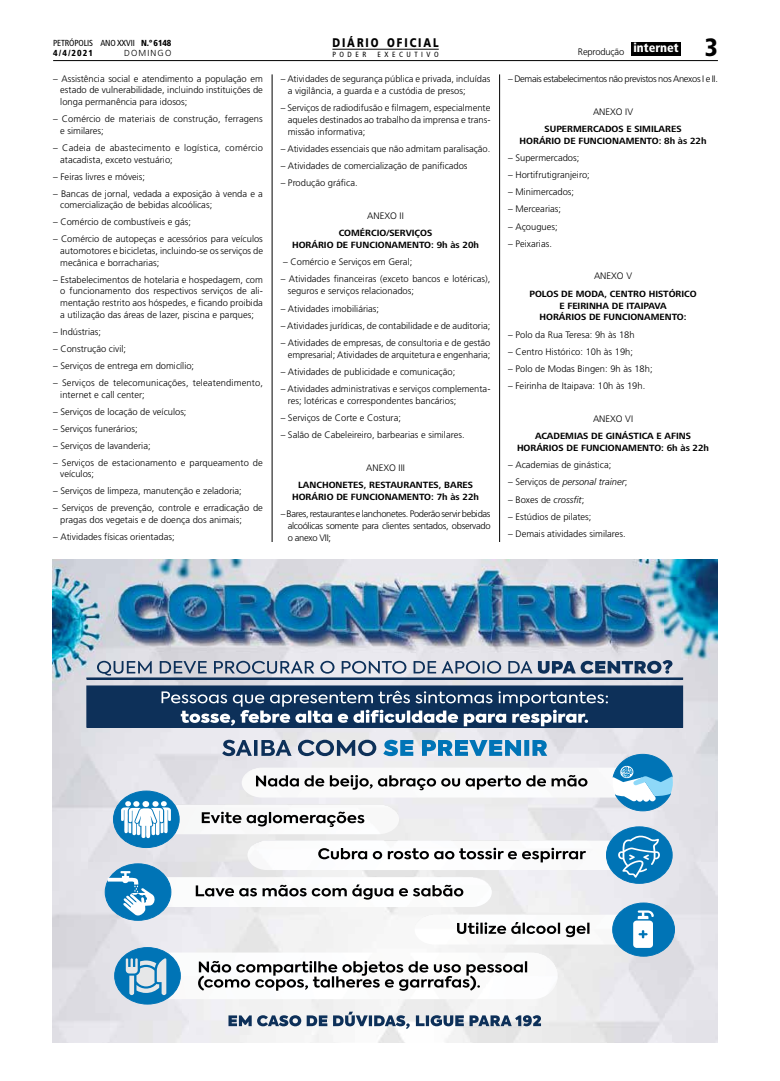
<style>
.page{position:relative;width:780px;height:1081px;background:#fff}
.page>*{position:absolute;margin:0;border:0;box-sizing:border-box;transform-origin:0 0}
.t1{font:900 condensed 25px "Frutiger";color:#000}
.t2{font:900 12.5px "Frutiger";letter-spacing:.19em;color:#000;scale:.8 1}
.t3{font:300 9.38px/11.8px "Frutiger";color:#000}
.t4{font:700 9.38px/11.9px "Frutiger Next LT";color:#000;text-align:center}
.t5{font:300 9.38px/11.8px "Frutiger";letter-spacing:.025em;color:#000}
.t6{font:300 9.38px "Frutiger";letter-spacing:-.035em;color:#000}
.t7{font:italic 300 9.38px "Frutiger";color:#000}
.t8{font:300 9.38px "Frutiger";letter-spacing:-.02em;color:#000}
.t9{font:condensed 8.75px "Frutiger";letter-spacing:-.015em;color:#000}
.t10{font:900 condensed 8.75px "Frutiger";color:#000}
.t11{font:300 8.75px "Frutiger";color:#000}
.t12{font:condensed 7.5px "Frutiger";letter-spacing:.465em;color:#000}
.s1{font-weight:900}
.s2{font-style:normal}
.s3{font-style:italic}
</style>
<div class="page">
<hr style="left:499px;top:74px;width:1px;height:971px;background:#000">
<hr style="left:272px;top:74px;width:1px;height:971px;background:#000">
<hr style="left:53px;top:60px;width:665px;height:1px;background:#000">
<hr style="left:332px;top:49px;width:107px;height:1px;background:#000">
<div style="left:631px;top:43px;width:49px;height:13px;background:#000"></div>
<div style="left:52px;top:542px;width:665px;height:503px;background:#fff"></div>
<img style="left:52px;top:686px;width:665px;height:356px">
<img style="left:663px;top:560px;width:54px;height:126px">
<img style="left:663px;top:560px;width:32px;height:16px">
<img style="left:52px;top:560px;width:54px;height:135px">
<img style="left:76px;top:560px;width:30px;height:52px">
<img style="left:106px;top:560px;width:557px;height:125px">
<img style="left:113px;top:804px;width:286px;height:30px">
<div style="left:113px;top:791px;width:66px;height:56px;background:#0074b6;border-radius:50%"></div>
<div style="left:113px;top:790px;width:66px;height:58px;border:1px solid #0074b6;border-radius:50%"></div>
<svg style="left:121px;top:800px;width:50px;height:39px"></svg>
<svg style="left:222px;top:740px;width:69px;height:16px"></svg>
<svg style="left:298px;top:740px;width:78px;height:16px"></svg>
<svg style="left:383px;top:740px;width:164px;height:16px;background:#58a0cb"></svg>
<svg style="left:97px;top:661px;width:435px;height:14px;background:#a4aebe"></svg>
<svg style="left:538px;top:660px;width:134px;height:14px;background:#74859e"></svg>
<div style="left:86px;top:677px;width:597px;height:2px;border:1px solid #0d3059"></div>
<div style="left:87px;top:686px;width:595px;height:41px;background:#0d3059"></div>
<div style="left:86px;top:685px;width:597px;height:42px;border:1px solid #0d3059"></div>
<svg style="left:161px;top:691px;width:447px;height:35px"></svg>
<img style="left:242px;top:767px;width:370px;height:30px">
<svg style="left:612px;top:754px;width:61px;height:57px"></svg>
<svg style="left:256px;top:775px;width:331px;height:15px"></svg>
<img style="left:589px;top:840px;width:83px;height:30px">
<div style="left:606px;top:827px;width:66px;height:56px;background:#0074b6;border-radius:50%"></div>
<div style="left:606px;top:826px;width:66px;height:57px;border:1px solid #0074b6;border-radius:50%"></div>
<svg style="left:618px;top:835px;width:42px;height:42px"></svg>
<img style="left:166px;top:877px;width:30px;height:30px">
<div style="left:105px;top:864px;width:66px;height:56px;background:#0074b6;border-radius:50%"></div>
<div style="left:105px;top:863px;width:66px;height:57px;border:1px solid #0074b6;border-radius:50%"></div>
<svg style="left:107px;top:871px;width:48px;height:44px"></svg>
<img style="left:589px;top:914px;width:85px;height:30px">
<div style="left:612px;top:903px;width:62px;height:53px;background:#0074b6;border-radius:50%"></div>
<div style="left:612px;top:902px;width:62px;height:54px;border:1px solid #0074b6;border-radius:50%"></div>
<svg style="left:633px;top:910px;width:20px;height:38px"></svg>
<img style="left:115px;top:952px;width:81px;height:47px">
<div style="left:115px;top:947px;width:65px;height:57px;background:#0074b6;border-radius:50%"></div>
<div style="left:114px;top:947px;width:67px;height:57px;border:1px solid #0074b6;border-radius:50%"></div>
<svg style="left:126px;top:958px;width:40px;height:37px"></svg>
<svg style="left:196px;top:811px;width:393px;height:231px"></svg>
<p class="t9" style="left:53px;top:37px;width:120px">PETRÓPOLIS ANO XXVII <span class="s1">N.º 6148</span></p>
<h2 class="t2" style="left:332px;top:35px;width:134px">DIÁRIO OFICIAL</h2>
<p class="t10" style="left:53px;top:47px;width:41px">4/4/2021</p>
<p class="t11" style="left:124px;top:48px;width:8px">domingo</p>
<p class="t8" style="left:578px;top:47px;width:102px">Reprodução <sup>internet</sup></p>
<p class="t3" style="left:60px;top:73px;width:204px;text-align:justify;text-indent:-7px">– Assistência social e atendimento a população em estado de vulnerabilidade, incluindo instituições de longa permanência para idosos;</p>
<p class="t3" style="left:60px;top:113px;width:204px;text-indent:-7px">– Comércio de materiais de construção, ferragens e similares;</p>
<p class="t5" style="left:60px;top:142px;width:204px;text-indent:-7px">– Cadeia de abastecimento e logística, comércio atacadista, exceto vestuário;</p>
<p class="t3" style="left:53px;top:170px;width:94px">– Feiras livres e móveis;</p>
<p class="t3" style="left:60px;top:187px;width:204px;text-indent:-7px">– Bancas de jornal, vedada a exposição à venda e a comercialização de bebidas alcoólicas;</p>
<p class="t3" style="left:53px;top:216px;width:139px">– Comércio de combustíveis e gás;</p>
<p class="t3" style="left:60px;top:233px;width:204px;text-align:justify;text-indent:-7px">– Comércio de autopeças e acessórios para veículos automotores e bicicletas, incluindo-se os serviços de mecânica e borracharias;</p>
<p class="t3" style="left:60px;top:273px;width:204px;text-align:justify;text-indent:-7px">– Estabelecimentos de hotelaria e hospedagem, com o funcionamento dos respectivos serviços de ali&shy;mentação restrito aos hóspedes, e ficando proibida a utilização das áreas de lazer, piscina e parques;</p>
<p class="t3" style="left:53px;top:326px;width:49px">– Indústrias;</p>
<p class="t3" style="left:53px;top:343px;width:74px">– Construção civil;</p>
<p class="t3" style="left:53px;top:360px;width:142px">– Serviços de entrega em domicílio;</p>
<p class="t3" style="left:60px;top:377px;width:204px;text-indent:-7px">– Serviços de telecomunicações, teleatendimento, internet e call center;</p>
<p class="t3" style="left:53px;top:405px;width:135px">– Serviços de locação de veículos;</p>
<p class="t3" style="left:53px;top:422px;width:86px">– Serviços funerários;</p>
<p class="t3" style="left:53px;top:439px;width:99px">– Serviços de lavanderia;</p>
<p class="t3" style="left:60px;top:456px;width:204px;text-indent:-7px">– Serviços de estacionamento e parqueamento de veículos;</p>
<p class="t3" style="left:53px;top:485px;width:190px">– Serviços de limpeza, manutenção e zeladoria;</p>
<p class="t3" style="left:60px;top:502px;width:204px;text-indent:-7px">– Serviços de prevenção, controle e erradicação de pragas dos vegetais e de doença dos animais;</p>
<p class="t3" style="left:53px;top:531px;width:123px">– Atividades físicas orientadas;</p>
<h1 class="t1" style="left:705px;top:32px;width:14px">3</h1>
<p class="t12" style="left:332px;top:50px;width:35px">PODER</p>
<p class="t12" style="left:377px;top:50px;width:63px">EXECUTIVO</p>
<p class="t3" style="left:288px;top:73px;width:204px;text-indent:-7px">– Atividades de segurança pública e privada, incluídas a vigilância, a guarda e a custódia de presos;</p>
<p class="t3" style="left:288px;top:102px;width:204px;text-align:justify;text-indent:-7px">– Serviços de radiodifusão e filmagem, especialmente aqueles destinados ao trabalho da imprensa e trans&shy;missão informativa;</p>
<p class="t3" style="left:281px;top:143px;width:211px">– Atividades essenciais que não admitam paralisação.</p>
<p class="t3" style="left:281px;top:160px;width:188px">– Atividades de comercialização de panificados</p>
<p class="t3" style="left:281px;top:177px;width:78px">– Produção gráfica.</p>
<p class="t3" style="left:367px;top:210px;width:38px">ANEXO II</p>
<p class="t4" style="left:292px;top:227px;width:188px">COMÉRCIO/SERVIÇOS<br>HORÁRIO DE FUNCIONAMENTO: 9h às 20h</p>
<p class="t3" style="left:283px;top:256px;width:130px">– Comércio e Serviços em Geral;</p>
<p class="t3" style="left:288px;top:273px;width:204px;text-indent:-7px">– Atividades financeiras (exceto bancos e lotéricas), seguros e serviços relacionados;</p>
<p class="t3" style="left:281px;top:302px;width:100px">– Atividades imobiliárias;</p>
<p class="t3" style="left:281px;top:319px;width:211px">– Atividades jurídicas, de contabilidade e de auditoria;</p>
<p class="t3" style="left:281px;top:337px;width:211px;text-align:right">– Atividades de empresas, de consultoria e de gestão empresarial; Atividades de arquitetura e engenharia;</p>
<p class="t3" style="left:281px;top:366px;width:176px">– Atividades de publicidade e comunicação;</p>
<p class="t3" style="left:288px;top:383px;width:204px;text-indent:-7px">– Atividades administrativas e serviços complementa&shy;res; lotéricas e correspondentes bancários;</p>
<p class="t3" style="left:281px;top:412px;width:122px">– Serviços de Corte e Costura;</p>
<p class="t3" style="left:281px;top:429px;width:185px">– Salão de Cabeleireiro, barbearias e similares.</p>
<p class="t3" style="left:366px;top:462px;width:40px">ANEXO III</p>
<p class="t4" style="left:292px;top:479px;width:188px">LANCHONETES, RESTAURANTES, BARES<br>HORÁRIO DE FUNCIONAMENTO: 7h às 22h</p>
<p class="t3" style="left:288px;top:508px;width:204px;text-align:justify;text-indent:-7px">– Bares, restaurantes e lanchonetes. Poderão servir bebidas alcoólicas somente para clientes sentados, observado o anexo VII;</p>
<p class="t6" style="left:508px;top:73px;width:211px">– Demais estabelecimentos não previstos nos Anexos I e II.</p>
<p class="t3" style="left:593px;top:105px;width:42px">ANEXO IV</p>
<p class="t4" style="left:519px;top:123px;width:188px">SUPERMERCADOS E SIMILARES<br>HORÁRIO DE FUNCIONAMENTO: 8h às 22h</p>
<p class="t3" style="left:508px;top:152px;width:73px">– Supermercados;</p>
<p class="t3" style="left:508px;top:169px;width:83px">– Hortifrutigranjeiro;</p>
<p class="t3" style="left:508px;top:186px;width:67px">– Minimercados;</p>
<p class="t3" style="left:508px;top:203px;width:54px">– Mercearias;</p>
<p class="t3" style="left:508px;top:220px;width:51px">– Açougues;</p>
<p class="t3" style="left:508px;top:238px;width:45px">– Peixarias.</p>
<p class="t3" style="left:594px;top:270px;width:40px">ANEXO V</p>
<p class="t4" style="left:529px;top:288px;width:169px">POLOS DE MODA, CENTRO HISTÓRICO<br>E FEIRINHA DE ITAIPAVA<br>HORÁRIOS DE FUNCIONAMENTO:</p>
<p class="t3" style="left:508px;top:328px;width:128px">– Polo da Rua Teresa: 9h às 18h</p>
<p class="t3" style="left:508px;top:346px;width:126px">– Centro Histórico: 10h às 19h;</p>
<p class="t3" style="left:508px;top:363px;width:146px">– Polo de Modas Bingen: 9h às 18h;</p>
<p class="t3" style="left:508px;top:380px;width:139px">– Feirinha de Itaipava: 10h às 19h.</p>
<p class="t3" style="left:593px;top:413px;width:42px">ANEXO VI</p>
<p class="t4" style="left:517px;top:430px;width:194px">ACADEMIAS DE GINÁSTICA E AFINS<br>HORÁRIOS DE FUNCIONAMENTO: 6h às 22h</p>
<p class="t3" style="left:508px;top:459px;width:105px">– Academias de ginástica;</p>
<p class="t7" style="left:508px;top:477px;width:121px"><span class="s2">– Serviços de</span> personal trainer<span class="s2">;</span></p>
<p class="t3" style="left:508px;top:493px;width:78px">– Boxes de <span class="s3">crossfit</span>;</p>
<p class="t3" style="left:508px;top:510px;width:85px">– Estúdios de pilates;</p>
<p class="t3" style="left:508px;top:528px;width:119px">– Demais atividades similares.</p>
</div>
